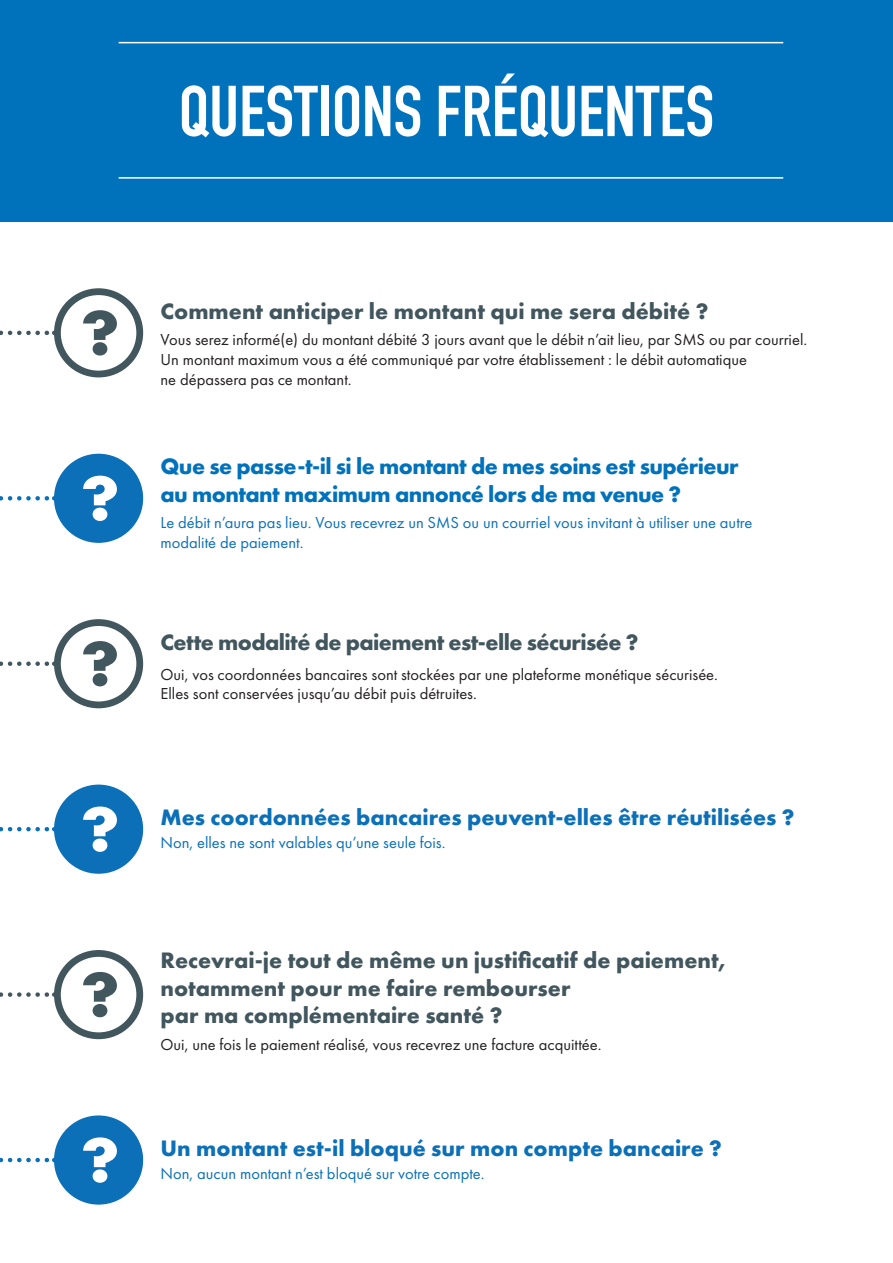
<style>
.page{position:relative;width:893px;height:1263px;background:#fff}
.page>*{position:absolute;margin:0;border:0;box-sizing:border-box;transform-origin:0 0}
.t1{font:700 70.8px "DIN Condensed";color:#fff}
.t2{font:700 57px "Futura";color:#42565e;scale:1.11 1}
.t3{font:700 57px "Futura";color:#fff;scale:1.11 1}
.t4{font:700 23.25px/27.9px "Futura PT";color:#42565e}
.t5{font:700 23.25px "Futura PT";color:#0b70b7}
.t6{font:700 23.25px "Futura PT";letter-spacing:-.025em;color:#0072bc}
.t7{font:700 23.25px "Futura PT";letter-spacing:-.025em;color:#42565e}
.t8{font:16.5px/19.8px "Futura PT";color:#231f20}
.t9{font:16.5px/19.8px "Futura PT";color:#0b70b7}
</style>
<div class="page">
<div style="left:0;top:0;width:893px;height:222px;background:#0072bc"></div>
<svg style="left:0;top:331px;width:54px;height:4px"></svg>
<div style="left:54px;top:288px;width:89px;height:89px;border:7px solid #42565e;border-radius:50%"></div>
<svg style="left:0;top:496px;width:54px;height:4px"></svg>
<div style="left:57px;top:457px;width:83px;height:82px;background:#0b70b7;border-radius:50%"></div>
<div style="left:54px;top:454px;width:89px;height:89px;border:7px solid #0b70b7;border-radius:50%"></div>
<div style="left:57px;top:788px;width:83px;height:82px;background:#0b70b7;border-radius:50%"></div>
<div style="left:54px;top:784px;width:89px;height:90px;border:7px solid #0b70b7;border-radius:50%"></div>
<div style="left:57px;top:1119px;width:83px;height:82px;background:#0b70b7;border-radius:50%"></div>
<div style="left:54px;top:1115px;width:89px;height:89px;border:7px solid #0b70b7;border-radius:50%"></div>
<svg style="left:0;top:661px;width:54px;height:5px"></svg>
<div style="left:54px;top:619px;width:89px;height:89px;border:7px solid #42565e;border-radius:50%"></div>
<svg style="left:0;top:827px;width:55px;height:4px"></svg>
<svg style="left:0;top:992px;width:54px;height:5px"></svg>
<div style="left:54px;top:950px;width:89px;height:89px;border:7px solid #42565e;border-radius:50%"></div>
<svg style="left:0;top:1158px;width:55px;height:4px"></svg>
<hr style="left:119px;top:42px;width:664px;height:1px;background:#fff">
<hr style="left:119px;top:177px;width:664px;height:2px;background:#fff">
<h1 class="t1" style="left:179px;top:64px;width:537px">QUESTIONS FRÉQUENTES</h1>
<h2 class="t2" style="left:81px;top:292px;width:37px">?</h2>
<h3 class="t4" style="left:161px;top:296px;width:549px">Comment anticiper le montant qui me sera débité ?</h3>
<p class="t8" style="left:161px;top:330px;width:648px">Vous serez informé(e) du montant débité 3 jours avant que le débit n’ait lieu, par SMS ou par courriel.<br>Un montant maximum vous a été communiqué par votre établissement : le débit automatique<br>ne dépassera pas ce montant.</p>
<h3 class="t6" style="left:161px;top:451px;width:580px">Que se passe-t-il si le montant de mes soins est supérieur</h3>
<h2 class="t3" style="left:81px;top:457px;width:37px">?</h2>
<h3 class="t6" style="left:161px;top:479px;width:522px">au montant maximum annoncé lors de ma venue ?</h3>
<p class="t9" style="left:161px;top:513px;width:593px">Le débit n’aura pas lieu. Vous recevrez un SMS ou un courriel vous invitant à utiliser une autre modalité de paiement.</p>
<h2 class="t2" style="left:81px;top:622px;width:37px">?</h2>
<h2 class="t3" style="left:81px;top:788px;width:37px">?</h2>
<h2 class="t2" style="left:81px;top:953px;width:37px">?</h2>
<h2 class="t3" style="left:81px;top:1119px;width:37px">?</h2>
<h3 class="t7" style="left:161px;top:628px;width:480px">Cette modalité de paiement est-elle sécurisée ?</h3>
<p class="t8" style="left:161px;top:664px;width:559px">Oui, vos coordonnées bancaires sont stockées par une plateforme monétique sécurisée.<br>Elles sont conservées jusqu’au débit puis détruites.</p>
<h3 class="t5" style="left:161px;top:802px;width:636px">Mes coordonnées bancaires peuvent-elles être réutilisées ?</h3>
<p class="t9" style="left:161px;top:833px;width:287px">Non, elles ne sont valables qu’une seule fois.</p>
<h3 class="t4" style="left:161px;top:945px;width:567px">Recevrai-je tout de même un justificatif de paiement, notamment pour me faire rembourser</h3>
<h3 class="t4" style="left:161px;top:1001px;width:343px">par ma complémentaire santé ?</h3>
<p class="t8" style="left:161px;top:1035px;width:442px">Oui, une fois le paiement réalisé, vous recevrez une facture acquittée.</p>
<h3 class="t5" style="left:161px;top:1133px;width:563px">Un montant est-il bloqué sur mon compte bancaire ?</h3>
<p class="t9" style="left:161px;top:1164px;width:326px">Non, aucun montant n’est bloqué sur votre compte.</p>
</div>
